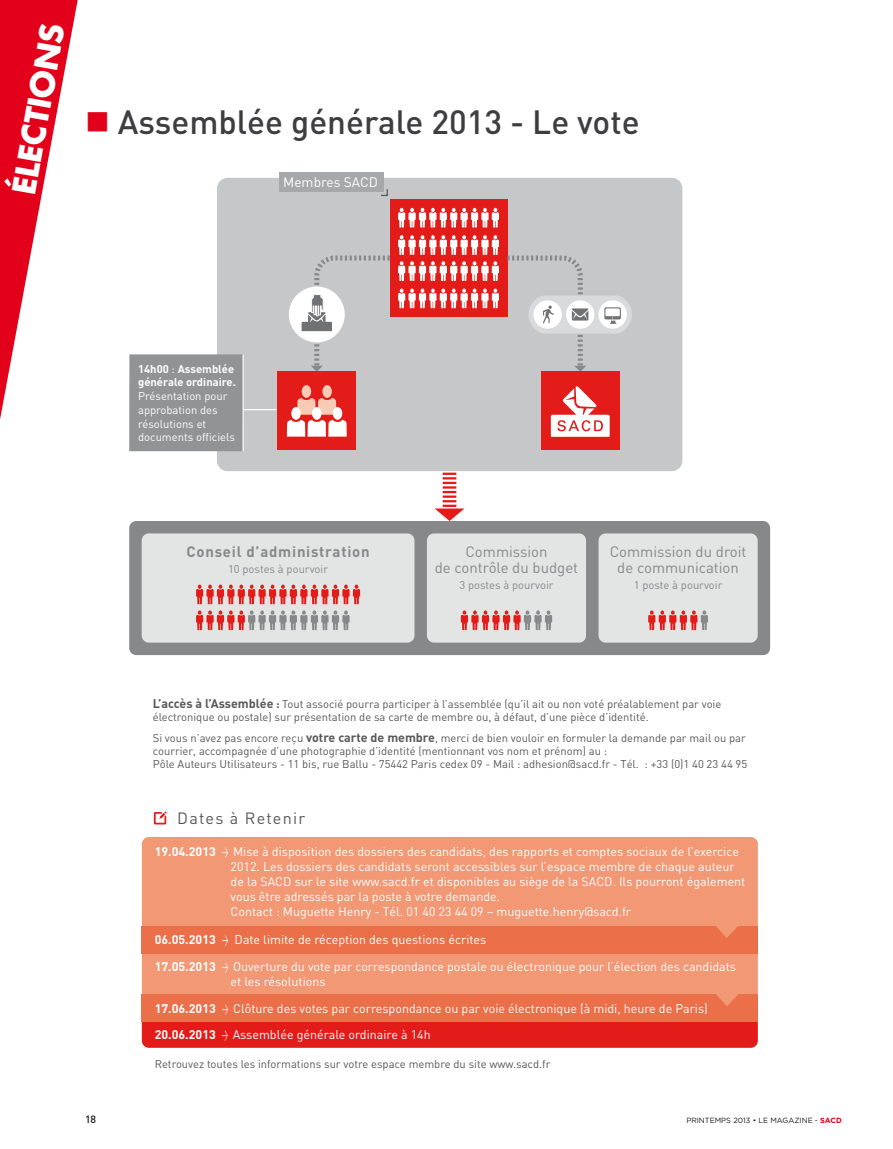
<style>
.page{position:relative;width:893px;height:1149px;background:#fff}
.page>*{position:absolute;margin:0;border:0;box-sizing:border-box;transform-origin:0 0}
.t1{font:500 33.3px "DIN";color:#3e3d40}
.t2{font:700 31.5px "Futura LT";color:#fff}
.t3{font:16.2px "DIN";letter-spacing:.075em;color:#58585a}
.t4{font:15px/16.2px "DIN";color:#87888a;text-align:center}
.t5{font:700 15px "DIN";letter-spacing:.05em;color:#87888a}
.t6{font:13.65px "DIN";color:#fff}
.t7{font:12.45px/15px "DIN";color:#fff;scale:.5 1}
.t8{font:12.45px "DIN";color:#fff}
.t9{font:11.25px/13.5px "DIN";color:#58585a}
.t10{font:11.25px/13.6px "DIN";color:#fff}
.t11{font:11.25px "DIN";color:#87888a}
.t12{font:700 11.25px/13.6px "DIN";color:#fff}
.t13{font:500 10.5px "DIN";color:#1a171c}
.t14{font:7.5px "Gotham HTF";color:#1a171c}
.t15{font:700 7.5px "Gotham HTF";color:#e2001a}
.s1{color:#e2001a}
.s2{font-weight:400}
.s3{font-weight:700;font-size:12.45px}
.s4{font-weight:700}
.s5{font-weight:400;color:#1a171c}
</style>
<div class="page">
<svg style="left:0;top:0;width:78px;height:419px"></svg>
<svg style="left:154px;top:811px;width:13px;height:13px"></svg>
<div style="left:142px;top:836px;width:616px;height:188px;background:#f29875;border-radius:7px"></div>
<div style="left:142px;top:1003px;width:616px;height:44px;background:#e31c19;border-radius:7px"></div>
<div style="left:142px;top:925px;width:616px;height:28px;background:#eb6f49"></div>
<div style="left:142px;top:994px;width:616px;height:27px;background:#eb6f49"></div>
<svg style="left:715px;top:925px;width:24px;height:12px"></svg>
<svg style="left:716px;top:994px;width:22px;height:12px"></svg>
<div style="left:129px;top:521px;width:641px;height:134px;background:#87888a;border-radius:7px"></div>
<div style="left:142px;top:533px;width:272px;height:109px;background:#e3e4e4;border-radius:7px"></div>
<div style="left:598px;top:533px;width:160px;height:109px;background:#e3e4e4;border-radius:7px"></div>
<svg style="left:648px;top:610px;width:60px;height:20px"></svg>
<svg style="left:196px;top:584px;width:164px;height:20px"></svg>
<svg style="left:196px;top:610px;width:154px;height:20px"></svg>
<div style="left:427px;top:533px;width:159px;height:109px;background:#e3e4e4;border-radius:7px"></div>
<svg style="left:461px;top:610px;width:91px;height:20px"></svg>
<svg style="left:435px;top:472px;width:29px;height:49px"></svg>
<div style="left:217px;top:178px;width:465px;height:293px;background:#c6c7c8;border-radius:11px"></div>
<div style="left:390px;top:199px;width:117px;height:118px;background:#e31c19"></div>
<svg style="left:398px;top:208px;width:101px;height:19px"></svg>
<hr style="left:215px;top:409px;width:62px;height:1px;background:#fff">
<div style="left:129px;top:354px;width:115px;height:97px;background:#929395"></div>
<hr style="left:243px;top:354px;width:1px;height:97px;background:#fff">
<svg style="left:381px;top:188px;width:7px;height:8px"></svg>
<div style="left:279px;top:172px;width:104px;height:20px;background:#a7a8aa"></div>
<div style="left:289px;top:286px;width:56px;height:56px;background:#fff;border-radius:50%"></div>
<svg style="left:302px;top:235px;width:330px;height:136px"></svg>
<div style="left:278px;top:371px;width:78px;height:79px;background:#e31c19"></div>
<div style="left:541px;top:371px;width:78px;height:79px;background:#e31c19"></div>
<div style="left:302px;top:385px;width:9px;height:13px;background:#f9cbb4;border-radius:50%"></div>
<div style="left:322px;top:385px;width:10px;height:13px;background:#f9cbb4;border-radius:50%"></div>
<svg style="left:297px;top:398px;width:39px;height:16px"></svg>
<div style="left:291px;top:407px;width:10px;height:12px;background:#fff;border-radius:50%"></div>
<div style="left:312px;top:407px;width:9px;height:12px;background:#fff;border-radius:50%"></div>
<div style="left:333px;top:407px;width:9px;height:12px;background:#fff;border-radius:50%"></div>
<svg style="left:287px;top:420px;width:60px;height:16px"></svg>
<svg style="left:551px;top:386px;width:59px;height:50px"></svg>
<div style="left:28px;top:22px;width:37px;height:77px;background:#e2001a"></div>
<h2 class="t2" style="left:3px;top:190px;width:35px;rotate:-80deg">Électi</h2>
<h1 class="t1" style="left:85px;top:100px;width:556px"><span class="s1">■</span> Assemblée générale 2013 - Le vote</h1>
<p class="t6" style="left:283px;top:173px;width:96px">Membres SACD</p>
<p class="t12" style="left:138px;top:361px;width:99px">14h00 <span class="s2">:</span> Assemblée générale ordinaire.</p>
<p class="t10" style="left:138px;top:389px;width:98px">Présentation pour approbation des résolutions et documents officiels</p>
<p class="t5" style="left:186px;top:541px;width:185px">Conseil d’administration</p>
<p class="t11" style="left:228px;top:562px;width:102px">10 postes à pourvoir</p>
<p class="t4" style="left:435px;top:543px;width:145px">Commission<br>de contrôle du budget</p>
<p class="t11" style="left:459px;top:578px;width:96px">3 postes à pourvoir</p>
<p class="t4" style="left:610px;top:543px;width:138px">Commission du droit de communication</p>
<p class="t11" style="left:634px;top:578px;width:90px">1 poste à pourvoir</p>
<p class="t9" style="left:153px;top:696px;width:570px"><span class="s3">L’accès à l’Assemblée</span> <span class="s4">:</span> Tout associé pourra participer à l’assemblée (qu’il ait ou non voté préalablement par voie électronique ou postale) sur présentation de sa carte de membre ou, à défaut, d’une pièce d’identité.</p>
<p class="t9" style="left:153px;top:730px;width:596px">Si vous n’avez pas encore reçu <span class="s3">votre carte de membre</span>, merci de bien vouloir en formuler la demande par mail ou par courrier, accompagnée d’une photographie d’identité (mentionnant vos nom et prénom) au :<br>Pôle Auteurs Utilisateurs - 11 bis, rue Ballu - 75442 Paris cedex 09 - Mail : adhesion@sacd.fr - Tél. : +33 (0)1 40 23 44 95</p>
<h3 class="t3" style="left:177px;top:808px;width:129px">Dates à Retenir</h3>
<p class="t7" style="left:231px;top:843px;width:1031px;text-indent:-76px"><span class="s4">19.04.2013</span> &gt; Mise à disposition des dossiers des candidats, des rapports et comptes sociaux de l’exercice 2012. Les dossiers des candidats seront accessibles sur l’espace membre de chaque auteur de la SACD sur le site www.sacd.fr et disponibles au siège de la SACD. Ils pourront également vous être adressés par la poste à votre demande.<br>Contact : Muguette Henry - Tél. 01 40 23 44 09 – muguette.henry@sacd.fr</p>
<p class="t7" style="left:155px;top:926px;width:1164px;line-height:26.1px"><span class="s4">06.05.2013</span> &gt; Date limite de réception des questions écrites<br><span class="s4">17.05.2013</span> &gt; Ouverture du vote par correspondance postale ou électronique pour l’élection des candidats</p>
<p class="t8" style="left:231px;top:973px;width:97px">et les résolutions</p>
<p class="t7" style="left:155px;top:994px;width:1108px;line-height:26.1px"><span class="s4">17.06.2013</span> &gt; Clôture des votes par correspondance ou par voie électronique (à midi, heure de Paris)<br><span class="s4">20.06.2013</span> &gt; Assemblée générale ordinaire à 14h</p>
<p class="t9" style="left:155px;top:1056px;width:397px">Retrouvez toutes les informations sur votre espace membre du site www.sacd.fr</p>
<p class="t13" style="left:85px;top:1112px;width:13px">18</p>
<p class="t14" style="left:686px;top:1116px;width:119px">PRINTEMPS 2013 • LE MAGAZINE</p>
<p class="t15" style="left:815px;top:1116px;width:28px"><span class="s5">-</span> SACD</p>
</div>
